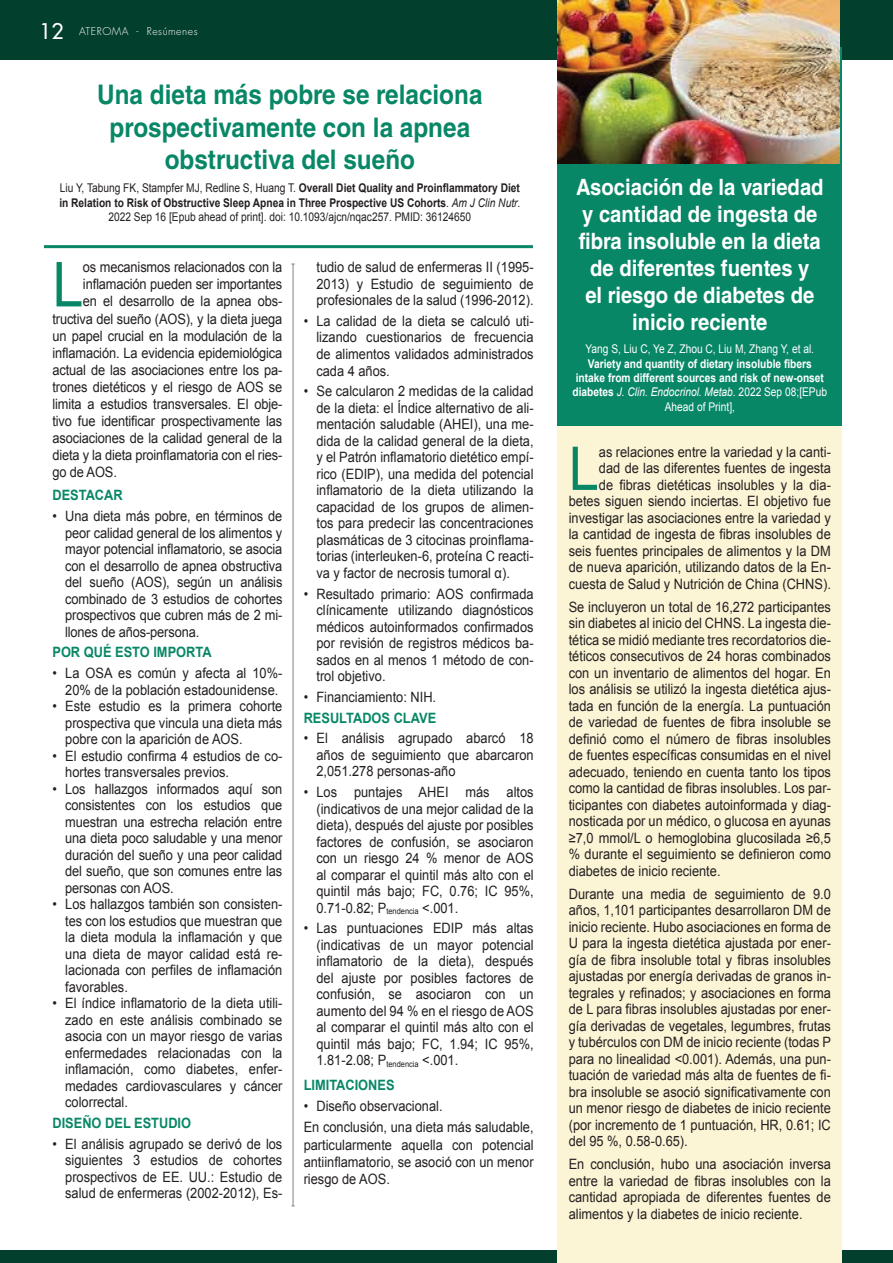
<style>
.page{position:relative;width:893px;height:1263px;background:#fff}
.page>*{position:absolute;margin:0;border:0;box-sizing:border-box;transform-origin:0 0}
.t1{font:62.1px "Arial";color:#088767;scale:.9 1}
.t2{font:60.3px "Arial";color:#088767;scale:.9 1}
.t3{font:700 27px/32.4px "Helvetica LT Std";color:#088767;text-align:center;scale:.9 1}
.t4{font:700 22.5px/27px "Helvetica LT Std";color:#fff;text-align:center;scale:.9 1}
.t5{font:14.25px/16.5px "Arial";color:#231f20;text-align:justify;scale:.9 1}
.t6{font:700 14.25px "Arial";color:#088767;scale:.9 1}
.t7{font:12px/14.4px "Arial";color:#231f20;text-align:center;scale:.85 1}
.t8{font:700 12px/14.4px "Arial";color:#fff;text-align:center;scale:.85 1}
.t9{font:12px "Arial";color:#fff;scale:.85 1}
.t10{font:300 10.5px "Futura Std";letter-spacing:.05em;color:#fff}
.s1{font-weight:500;font-size:21px}
.s2{font-weight:700}
.s3{font-style:italic}
.s4{font-weight:400;font-style:italic}
.s5{font-weight:400}
</style>
<div class="page">
<div style="left:0;top:0;width:893px;height:60px;background:#033f2d"></div>
<div style="left:0;top:1250px;width:893px;height:13px;background:#033f2d"></div>
<hr style="left:293px;top:264px;width:1px;height:942px;background:#808285">
<div style="left:557px;top:304px;width:285px;height:959px;background:#fbf4d5"></div>
<div style="left:557px;top:47px;width:285px;height:379px;background:#088767"></div>
<img style="left:558px;top:0;width:282px;height:164px">
<hr style="left:44px;top:245px;width:489px;height:3px;background:#088767">
<p class="t10" style="left:40px;top:25px;width:160px"><span class="s1">12</span> ATEROMA - Resúmenes</p>
<h3 class="t3" style="left:97px;top:78px;width:430px">Una dieta más pobre se relaciona prospectivamente con la apnea obstructiva del sueño</h3>
<p class="t7" style="left:59px;top:181px;width:544px">Liu Y, Tabung FK, Stampfer MJ, Redline S, Huang T. <span class="s2">Overall Diet Quality and Proinflammatory Diet in Relation to Risk of Obstructive Sleep Apnea in Three Prospective US Cohorts</span>. <span class="s3">Am J Clin Nutr</span>.<br>2022 Sep 16 [Epub ahead of print]. doi: 10.1093/ajcn/nqac257. PMID: 36124650</p>
<h1 class="t1" style="left:52px;top:244px;width:36px">L</h1>
<p class="t5" style="left:83px;top:259px;width:223px">os mecanismos relacionados con la</p>
<p class="t5" style="left:83px;top:276px;width:223px">inflamación pueden ser importantes</p>
<p class="t5" style="left:83px;top:293px;width:223px">en el desarrollo de la apnea obs-</p>
<p class="t5" style="left:52px;top:310px;width:257px">tructiva del sueño (AOS), y la dieta juega</p>
<p class="t5" style="left:52px;top:327px;width:257px">un papel crucial en la modulación de la</p>
<p class="t5" style="left:52px;top:345px;width:257px">inflamación. La evidencia epidemiológica</p>
<p class="t5" style="left:52px;top:362px;width:257px">actual de las asociaciones entre los pa-</p>
<p class="t5" style="left:52px;top:379px;width:257px">trones dietéticos y el riesgo de AOS se</p>
<p class="t5" style="left:52px;top:396px;width:257px">limita a estudios transversales. El obje-</p>
<p class="t5" style="left:52px;top:413px;width:257px">tivo fue identificar prospectivamente las</p>
<p class="t5" style="left:52px;top:430px;width:257px">asociaciones de la calidad general de la</p>
<p class="t5" style="left:52px;top:447px;width:257px">dieta y la dieta proinflamatoria con el ries-</p>
<p class="t5" style="left:52px;top:464px;width:73px">go de AOS.</p>
<p class="t6" style="left:52px;top:486px;width:80px">DESTACAR</p>
<p class="t5" style="left:65px;top:508px;width:243px;text-indent:-13px">• Una dieta más pobre, en términos de peor calidad general de los alimentos y mayor potencial inflamatorio, se asocia con el desarrollo de apnea obstructiva del sueño (AOS), según un análisis combinado de 3 estudios de cohortes prospectivos que cubren más de 2 mi&shy;llones de años-persona.</p>
<p class="t6" style="left:52px;top:643px;width:178px">POR QUÉ ESTO IMPORTA</p>
<p class="t5" style="left:52px;top:665px;width:257px;text-align:right">• La OSA es común y afecta al 10%-<br>20% de la población estadounidense.</p>
<p class="t5" style="left:65px;top:698px;width:243px;text-indent:-13px">• Este estudio es la primera cohorte prospectiva que vincula una dieta más pobre con la aparición de AOS.</p>
<p class="t5" style="left:65px;top:747px;width:243px;text-indent:-13px">• El estudio confirma 4 estudios de co&shy;hortes transversales previos.</p>
<p class="t5" style="left:65px;top:780px;width:243px;text-indent:-13px">• Los hallazgos informados aquí son consistentes con los estudios que muestran una estrecha relación entre una dieta poco saludable y una menor duración del sueño y una peor calidad del sueño, que son comunes entre las personas con AOS.</p>
<p class="t5" style="left:65px;top:896px;width:243px;text-indent:-13px">• Los hallazgos también son consisten&shy;tes con los estudios que muestran que la dieta modula la inflamación y que una dieta de mayor calidad está re&shy;lacionada con perfiles de inflamación favorables.</p>
<p class="t5" style="left:65px;top:995px;width:243px;text-indent:-13px">• El índice inflamatorio de la dieta utili&shy;zado en este análisis combinado se asocia con un mayor riesgo de varias enfermedades relacionadas con la inflamación, como diabetes, enfer&shy;medades cardiovasculares y cáncer colorrectal.</p>
<p class="t6" style="left:52px;top:1113px;width:156px">DISEÑO DEL ESTUDIO</p>
<p class="t5" style="left:65px;top:1135px;width:243px;text-indent:-13px">• El análisis agrupado se derivó de los siguientes 3 estudios de cohortes prospectivos de EE. UU.: Estudio de salud de enfermeras (2002-2012), Es-</p>
<p class="t5" style="left:316px;top:259px;width:243px">tudio de salud de enfermeras II (1995- 2013) y Estudio de seguimiento de profesionales de la salud (1996-2012).</p>
<p class="t5" style="left:316px;top:313px;width:243px;text-indent:-13px">• La calidad de la dieta se calculó uti&shy;lizando cuestionarios de frecuencia de alimentos validados administrados cada 4 años.</p>
<p class="t5" style="left:316px;top:383px;width:243px;text-indent:-13px">• Se calcularon 2 medidas de la calidad de la dieta: el Índice alternativo de ali&shy;mentación saludable (AHEI), una me&shy;dida de la calidad general de la dieta, y el Patrón inflamatorio dietético empí&shy;rico (EDIP), una medida del potencial inflamatorio de la dieta utilizando la capacidad de los grupos de alimen&shy;tos para predecir las concentraciones plasmáticas de 3 citocinas proinflama&shy;torias (interleuken-6, proteína C reacti&shy;va y factor de necrosis tumoral α).</p>
<p class="t5" style="left:316px;top:585px;width:243px;text-indent:-13px">• Resultado primario: AOS confirmada clínicamente utilizando diagnósticos médicos autoinformados confirmados por revisión de registros médicos ba&shy;sados en al menos 1 método de con&shy;trol objetivo.</p>
<p class="t5" style="left:304px;top:689px;width:149px">• Financiamiento: NIH.</p>
<p class="t6" style="left:304px;top:708px;width:149px">RESULTADOS CLAVE</p>
<p class="t5" style="left:316px;top:730px;width:243px;text-indent:-13px">• El análisis agrupado abarcó 18 años de seguimiento que abarcaron 2,051.278 personas-año</p>
<p class="t5" style="left:316px;top:784px;width:243px;text-indent:-13px">• Los puntajes AHEI más altos (indicativos de una mejor calidad de la dieta), después del ajuste por posibles factores de confusión, se asociaron con un riesgo 24 % menor de AOS al comparar el quintil más alto con el quintil más bajo; FC, 0.76; IC 95%, 0.71-0.82; P<sub>tendencia</sub> &lt;.001.</p>
<p class="t5" style="left:316px;top:920px;width:243px;text-indent:-13px">• Las puntuaciones EDIP más altas (indicativas de un mayor potencial inflamatorio de la dieta), después del ajuste por posibles factores de confusión, se asociaron con un aumento del 94 % en el riesgo de AOS al comparar el quintil más alto con el quintil más bajo; FC, 1.94; IC 95%, 1.81-2.08; P<sub>tendencia</sub> &lt;.001.</p>
<p class="t6" style="left:304px;top:1076px;width:103px">LIMITACIONES</p>
<p class="t5" style="left:304px;top:1095px;width:257px;line-height:21.3px">• Diseño observacional.<br>En conclusión, una dieta más saludable,</p>
<p class="t5" style="left:304px;top:1136px;width:257px;line-height:17.1px">particularmente aquella con potencial antiinflamatorio, se asoció con un menor riesgo de AOS.</p>
<h3 class="t4" style="left:576px;top:173px;width:277px">Asociación de la variedad y cantidad de ingesta de fibra insoluble en la dieta de diferentes fuentes y<br>el riesgo de diabetes de inicio reciente</h3>
<p class="t9" style="left:586px;top:341px;width:270px">Yang S, Liu C, Ye Z, Zhou C, Liu M, Zhang Y, et al.</p>
<p class="t8" style="left:572px;top:356px;width:301px">Variety and quantity of dietary insoluble fibers intake from different sources and risk of new-onset diabetes <span class="s4">J. Clin. Endocrinol. Metab</span><span class="s5">. 2022 Sep 08;[EPub Ahead of Print],</span></p>
<h2 class="t2" style="left:569px;top:429px;width:35px">L</h2>
<p class="t5" style="left:569px;top:444px;width:293px;text-align:right">as relaciones entre la variedad y la canti-<br>dad de las diferentes fuentes de ingesta<br>de fibras dietéticas insolubles y la dia&shy;betes siguen siendo inciertas. El objetivo fue investigar las asociaciones entre la variedad y la cantidad de ingesta de fibras insolubles de seis fuentes principales de alimentos y la DM de nueva aparición, utilizando datos de la En&shy;cuesta de Salud y Nutrición de China (CHNS).</p>
<p class="t5" style="left:569px;top:599px;width:293px">Se incluyeron un total de 16,272 participantes sin diabetes al inicio del CHNS. La ingesta die&shy;tética se midió mediante tres recordatorios die&shy;téticos consecutivos de 24 horas combinados con un inventario de alimentos del hogar. En los análisis se utilizó la ingesta dietética ajus&shy;tada en función de la energía. La puntuación de variedad de fuentes de fibra insoluble se definió como el número de fibras insolubles de fuentes específicas consumidas en el nivel adecuado, teniendo en cuenta tanto los tipos como la cantidad de fibras insolubles. Los par&shy;ticipantes con diabetes autoinformada y diag&shy;nosticada por un médico, o glucosa en ayunas ≥7,0 mmol/L o hemoglobina glucosilada ≥6,5 % durante el seguimiento se definieron como diabetes de inicio reciente.</p>
<p class="t5" style="left:569px;top:885px;width:293px">Durante una media de seguimiento de 9.0 años, 1,101 participantes desarrollaron DM de inicio reciente. Hubo asociaciones en forma de U para la ingesta dietética ajustada por ener&shy;gía de fibra insoluble total y fibras insolubles ajustadas por energía derivadas de granos in&shy;tegrales y refinados; y asociaciones en forma de L para fibras insolubles ajustadas por ener&shy;gía derivadas de vegetales, legumbres, frutas y tubérculos con DM de inicio reciente (todas P para no linealidad &lt;0.001). Además, una pun&shy;tuación de variedad más alta de fuentes de fi&shy;bra insoluble se asoció significativamente con un menor riesgo de diabetes de inicio reciente (por incremento de 1 puntuación, HR, 0.61; IC del 95 %, 0.58-0.65).</p>
<p class="t5" style="left:569px;top:1156px;width:293px">En conclusión, hubo una asociación inversa entre la variedad de fibras insolubles con la cantidad apropiada de diferentes fuentes de alimentos y la diabetes de inicio reciente.</p>
</div>
